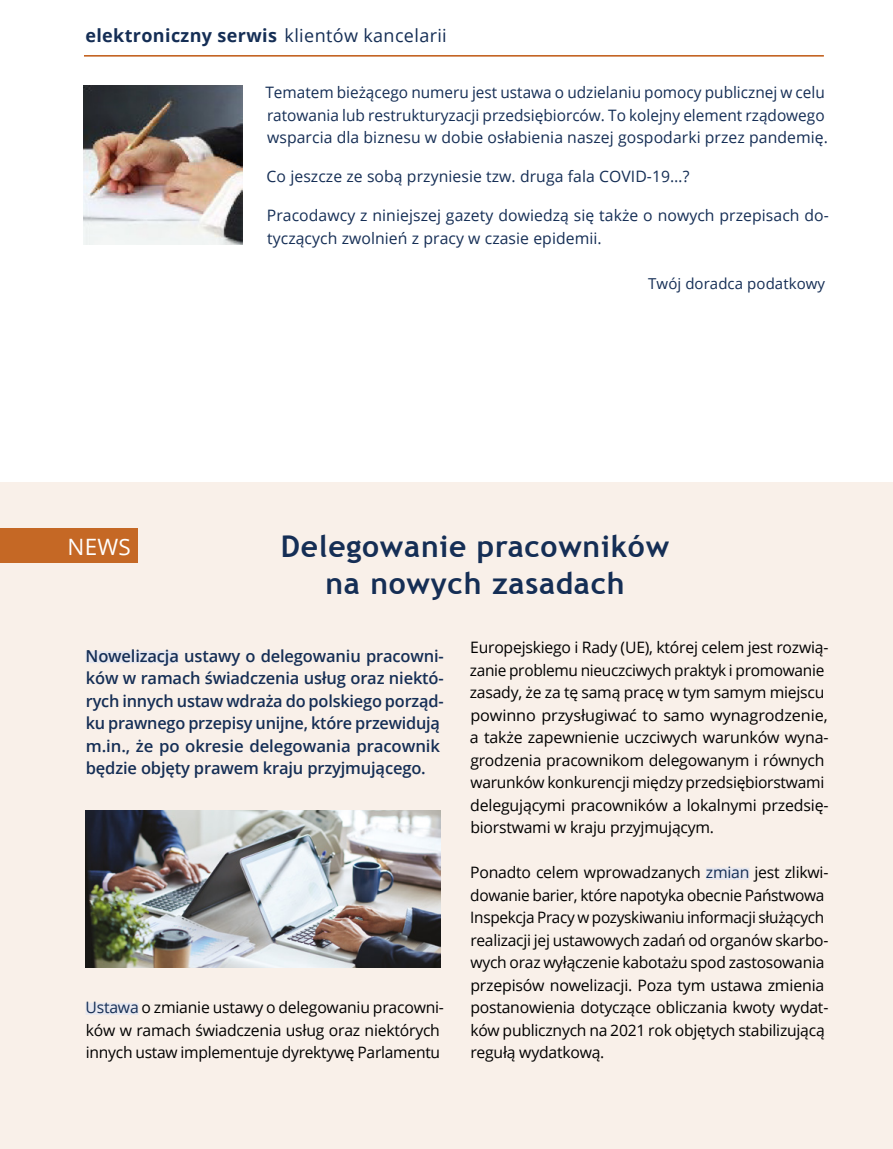
<style>
.page{position:relative;width:893px;height:1149px;background:#fff}
.page>*{position:absolute;margin:0;border:0;box-sizing:border-box;transform-origin:0 0}
.t1{font:700 30px/37.5px "Trebuchet MS";letter-spacing:.025em;color:#152e55;text-align:center}
.t2{font:22.5px "Open Sans";color:#fff}
.t3{font:700 18px "Open Sans";letter-spacing:.02em;color:#152e55}
.t4{font:600 16.5px/22.5px "Open Sans";letter-spacing:-.01em;color:#152e55}
.t5{font:15.75px/22.5px "Open Sans";letter-spacing:-.015em;color:#000}
.t6{font:15.75px/22.5px "Open Sans";letter-spacing:.005em;color:#152e55}
.t7{font:15px "Open Sans";letter-spacing:.005em;color:#152e55}
.s1{font-weight:400}
.s2{color:#152e55}
</style>
<div class="page">
<hr style="left:84px;top:55px;width:740px;height:2px;background:#bf5811">
<img style="left:83px;top:86px;width:160px;height:159px">
<div style="left:0;top:482px;width:893px;height:666px;background:#f9f0e9"></div>
<div style="left:86px;top:651px;width:93px;height:12px;background:#e8e8ef"></div>
<div style="left:0;top:528px;width:137px;height:35px;background:#c56825"></div>
<div style="left:86px;top:1002px;width:53px;height:12px;background:#e8e8ef"></div>
<div style="left:706px;top:867px;width:43px;height:12px;background:#e8e8ef"></div>
<img style="left:85px;top:810px;width:355px;height:157px">
<p class="t3" style="left:85px;top:22px;width:363px">elektroniczny serwis <span class="s1">klientów kancelarii</span></p>
<h2 class="t2" style="left:68px;top:531px;width:65px">NEWS</h2>
<p class="t6" style="left:265px;top:81px;width:564px">Tematem bieżącego numeru jest ustawa o udzielaniu pomocy publicznej w celu ratowania lub restrukturyzacji przedsiębiorców. To kolejny element rządowego wsparcia dla biznesu w dobie osłabienia naszej gospodarki przez pandemię.</p>
<p class="t6" style="left:267px;top:165px;width:424px">Co jeszcze ze sobą przyniesie tzw. druga fala COVID-19…?</p>
<p class="t6" style="left:267px;top:204px;width:564px">Pracodawcy z niniejszej gazety dowiedzą się także o nowych przepisach do&shy;tyczących zwolnień z pracy w czasie epidemii.</p>
<p class="t7" style="left:648px;top:273px;width:178px">Twój doradca podatkowy</p>
<h1 class="t1" style="left:281px;top:527px;width:390px">Delegowanie pracowników na nowych zasadach</h1>
<p class="t4" style="left:86px;top:643px;width:360px">Nowelizacja ustawy o delegowaniu pracowni&shy;ków w ramach świadczenia usług oraz niektó&shy;rych innych ustaw wdraża do polskiego porząd&shy;ku prawnego przepisy unijne, które przewidują m.in., że po okresie delegowania pracownik będzie objęty prawem kraju przyjmującego.</p>
<p class="t5" style="left:86px;top:995px;width:360px"><span class="s2">Ustawa</span> o zmianie ustawy o delegowaniu pracowni&shy;ków w ramach świadczenia usług oraz niektórych innych ustaw implementuje dyrektywę Parlamentu</p>
<p class="t5" style="left:470px;top:635px;width:360px">Europejskiego i Rady (UE), której celem jest rozwią&shy;zanie problemu nieuczciwych praktyk i promowanie zasady, że za tę samą pracę w tym samym miejscu powinno przysługiwać to samo wynagrodzenie, a także zapewnienie uczciwych warunków wyna&shy;grodzenia pracownikom delegowanym i równych warunków konkurencji między przedsiębiorstwami delegującymi pracowników a lokalnymi przedsię&shy;biorstwami w kraju przyjmującym.</p>
<p class="t5" style="left:470px;top:860px;width:360px">Ponadto celem wprowadzanych <span class="s2">zmian</span> jest zlikwi&shy;dowanie barier, które napotyka obecnie Państwowa Inspekcja Pracy w pozyskiwaniu informacji służących realizacji jej ustawowych zadań od organów skarbo&shy;wych oraz wyłączenie kabotażu spod zastosowania przepisów nowelizacji. Poza tym ustawa zmienia postanowienia dotyczące obliczania kwoty wydat&shy;ków publicznych na 2021 rok objętych stabilizującą regułą wydatkową.</p>
</div>
